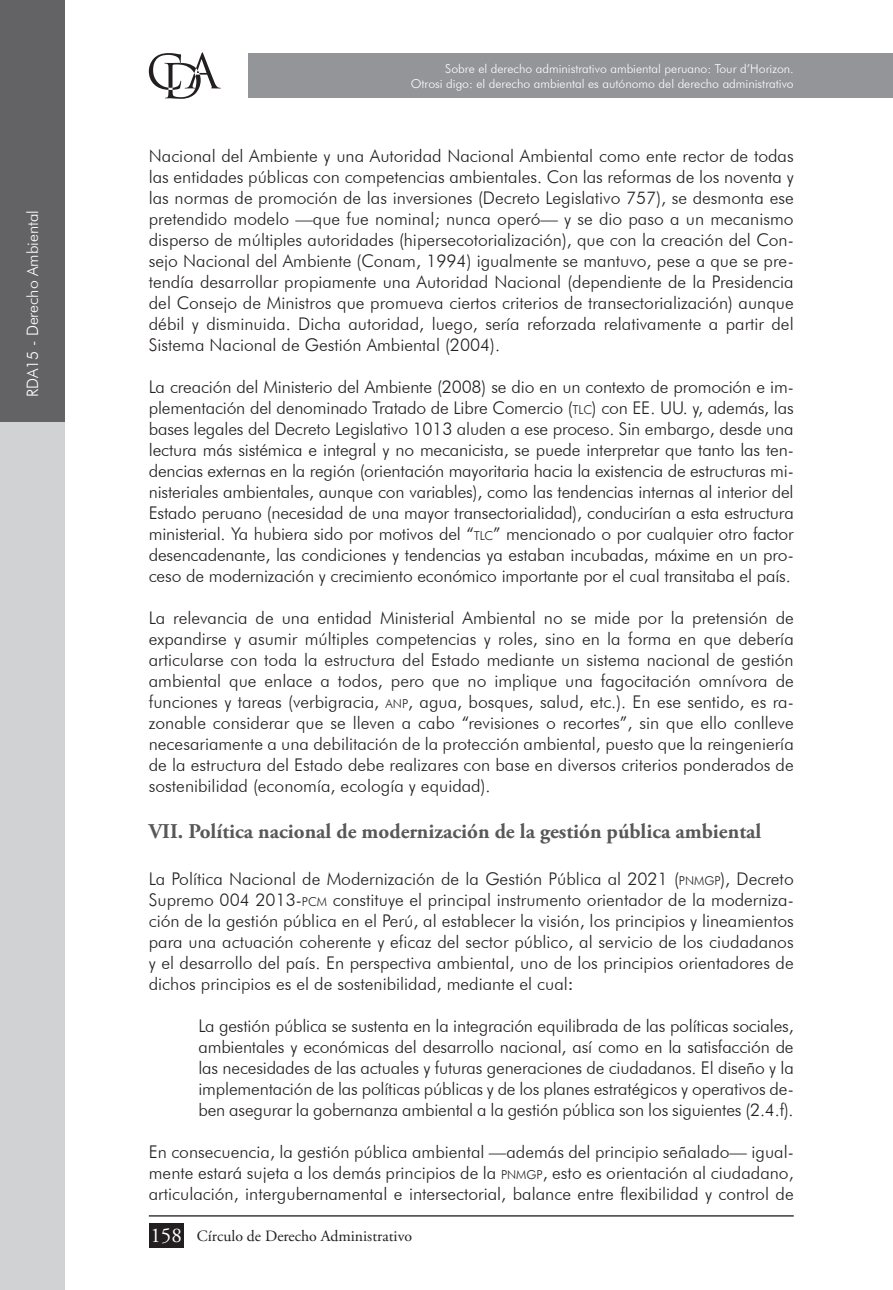
<style>
.page{position:relative;width:893px;height:1290px;background:#fff}
.page>*{position:absolute;margin:0;border:0;box-sizing:border-box;transform-origin:0 0}
.t1{font:700 21px "Adobe Garamond Pro";color:#57585a}
.t2{font:300 17.5px/21px "Futura BT";color:#231f20;text-align:justify}
.t3{font:15.75px "Adobe Garamond Pro";color:#231f20}
.t4{font:300 15.75px "Futura BT";color:#fff}
.t5{font:300 12.25px/14.7px "Futura BT";color:#fff;text-align:right}
.s1{font-size:12.25px}
.s2{font-weight:500}
.s3{font-size:21px;color:#fff}
</style>
<div class="page">
<div style="left:0;top:0;width:64px;height:422px;background:#636366"></div>
<div style="left:0;top:422px;width:64px;height:868px;background:#d1d2d4"></div>
<div style="left:248px;top:53px;width:645px;height:45px;background:#939598"></div>
<svg style="left:149px;top:52px;width:72px;height:47px"></svg>
<hr style="left:149px;top:1215px;width:645px;height:1px;background:#231f20">
<div style="left:149px;top:1223px;width:35px;height:25px;background:#231f20"></div>
<p class="t4" style="left:23px;top:397px;width:189px;rotate:-90deg">RDA15 - Derecho Ambiental</p>
<p class="t5" style="left:411px;top:61px;width:384px">Sobre el derecho administrativo ambiental peruano: Tour d’Horizon.<br>Otrosi digo: el derecho ambiental es autónomo del derecho administrativo</p>
<p class="t2" style="left:149px;top:145px;width:646px">Nacional del Ambiente y una Autoridad Nacional Ambiental como ente rector de todas las entidades públicas con competencias ambientales. Con las reformas de los noventa y las normas de promoción de las inversiones (Decreto Legislativo 757), se desmonta ese pretendido modelo —que fue nominal; nunca operó— y se dio paso a un mecanismo disperso de múltiples autoridades (hipersecotorialización), que con la creación del Con&shy;sejo Nacional del Ambiente (Conam, 1994) igualmente se mantuvo, pese a que se pre&shy;tendía desarrollar propiamente una Autoridad Nacional (dependiente de la Presidencia del Consejo de Ministros que promueva ciertos criterios de transectorialización) aunque débil y disminuida. Dicha autoridad, luego, sería reforzada relativamente a partir del Sistema Nacional de Gestión Ambiental (2004).</p>
<p class="t2" style="left:149px;top:376px;width:646px">La creación del Ministerio del Ambiente (2008) se dio en un contexto de promoción e im&shy;plementación del denominado Tratado de Libre Comercio (<span class="s1">TLC</span>) con EE. UU. y, además, las bases legales del Decreto Legislativo 1013 aluden a ese proceso. Sin embargo, desde una lectura más sistémica e integral y no mecanicista, se puede interpretar que tanto las ten&shy;dencias externas en la región (orientación mayoritaria hacia la existencia de estructuras mi&shy;nisteriales ambientales, aunque con variables), como las tendencias internas al interior del Estado peruano (necesidad de una mayor transectorialidad), conducirían a esta estructura ministerial. Ya hubiera sido por motivos del “<span class="s1">TLC</span>” mencionado o por cualquier otro factor desencadenante, las condiciones y tendencias ya estaban incubadas, máxime en un pro&shy;ceso de modernización y crecimiento económico importante por el cual transitaba el país.</p>
<p class="t2" style="left:149px;top:607px;width:646px">La relevancia de una entidad Ministerial Ambiental no se mide por la pretensión de expandirse y asumir múltiples competencias y roles, sino en la forma en que debería articularse con toda la estructura del Estado mediante un sistema nacional de gestión ambiental que enlace a todos, pero que no implique una fagocitación omnívora de funciones y tareas (verbigracia, <span class="s1">ANP</span>, agua, bosques, salud, etc.). En ese sentido, es ra&shy;zonable considerar que se lleven a cabo “revisiones o recortes”, sin que ello conlleve necesariamente a una debilitación de la protección ambiental, puesto que la reingeniería de la estructura del Estado debe realizares con base en diversos criterios ponderados de sostenibilidad (economía, ecología y equidad).</p>
<p class="t1" style="left:149px;top:819px;width:614px">VII. Política nacional de modernización de la gestión pública ambiental</p>
<p class="t2" style="left:149px;top:868px;width:646px">La Política Nacional de Modernización de la Gestión Pública al 2021 (<span class="s1">PNMGP</span>), Decreto Supremo 004 2013-<span class="s1">PCM</span> constituye el principal instrumento orientador de la moderniza&shy;ción de la gestión pública en el Perú, al establecer la visión, los principios y lineamientos para una actuación coherente y eficaz del sector público, al servicio de los ciudadanos y el desarrollo del país. En perspectiva ambiental, uno de los principios orientadores de dichos principios es el de sostenibilidad, mediante el cual<span class="s2">:</span></p>
<p class="t2" style="left:198px;top:1015px;width:597px">La gestión pública se sustenta en la integración equilibrada de las políticas sociales, ambientales y económicas del desarrollo nacional, así como en la satisfacción de las necesidades de las actuales y futuras generaciones de ciudadanos. El diseño y la implementación de las políticas públicas y de los planes estratégicos y operativos de&shy;ben asegurar la gobernanza ambiental a la gestión pública son los siguientes (2.4.f).</p>
<p class="t2" style="left:149px;top:1141px;width:646px">En consecuencia, la gestión pública ambiental —además del principio señalado— igual&shy;mente estará sujeta a los demás principios de la <span class="s1">PNMGP</span>, esto es orientación al ciudadano, articulación, intergubernamental e intersectorial, balance entre flexibilidad y control de</p>
<p class="t3" style="left:150px;top:1227px;width:263px"><span class="s3">158</span> Círculo de Derecho Administrativo</p>
</div>
